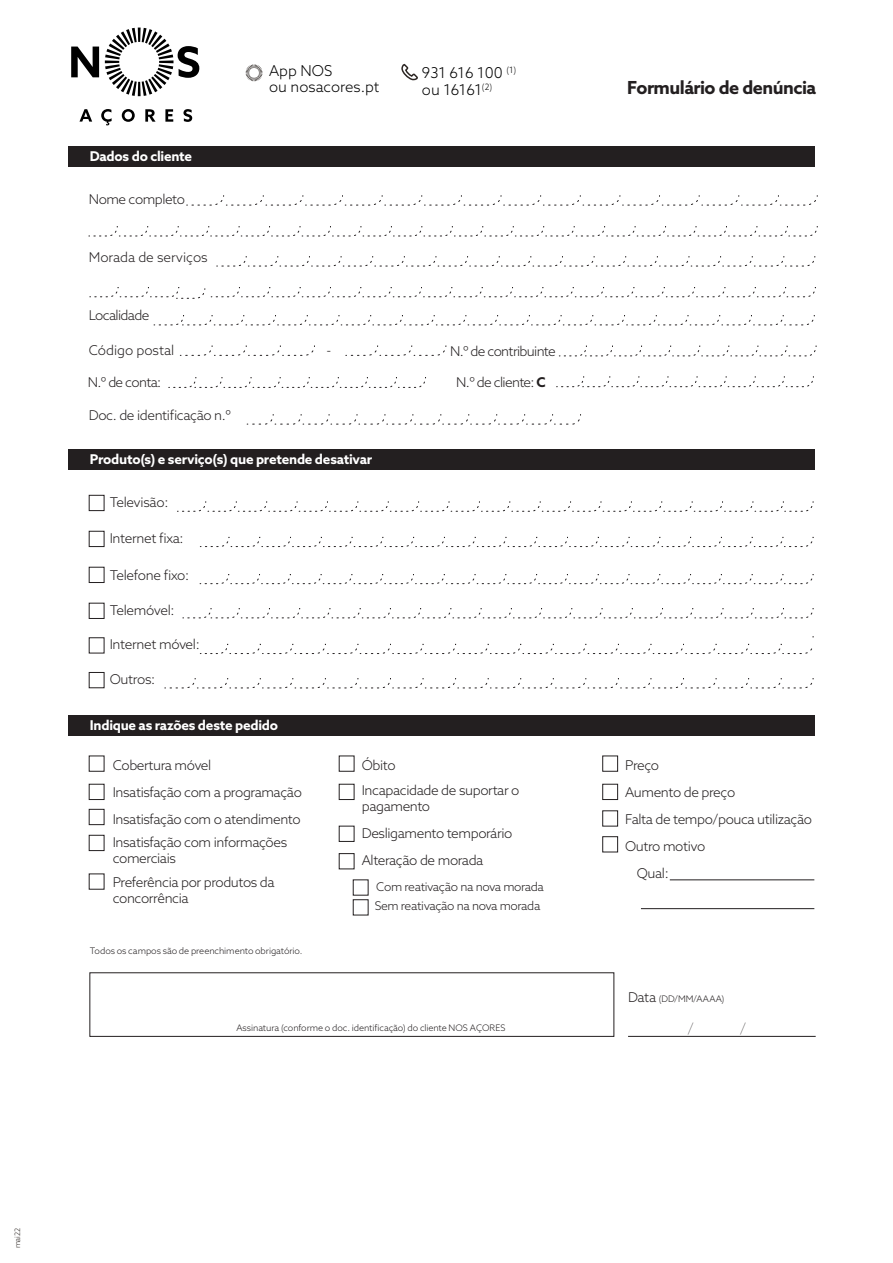
<style>
.page{position:relative;width:893px;height:1263px;background:#fff}
.page>*{position:absolute;margin:0;border:0;box-sizing:border-box;transform-origin:0 0}
.t1{font:700 18px "Azo Sans";letter-spacing:-.03em;color:#231f20}
.t2{font:300 15px/16.5px "Azo Sans";color:#000}
.t3{font:100 15px "Azo Sans";color:#231f20}
.t4{font:300 13.5px/27px "Azo Sans";letter-spacing:-.03em;color:#231f20}
.t5{font:700 13.5px "Azo Sans";letter-spacing:-.015em;color:#fff}
.t6{font:300 13.5px "Azo Sans";letter-spacing:-.05em;color:#231f20}
.t7{font:300 13.5px "Azo Sans";letter-spacing:-.005em;color:#231f20}
.t8{font:300 12px/19px "Azo Sans";letter-spacing:-.03em;color:#231f20}
.t9{font:300 9px "Azo Sans";letter-spacing:-.005em;color:#231f20}
.t10{font:300 7.5px "Azo Sans";letter-spacing:-.03em;color:#2b2522}
.s1{font-weight:700}
.s2{font-size:13.5px}
</style>
<div class="page">
<svg style="left:177px;top:501px;width:637px;height:11px"></svg>
<svg style="left:200px;top:536px;width:614px;height:11px"></svg>
<svg style="left:200px;top:574px;width:614px;height:10px"></svg>
<svg style="left:200px;top:636px;width:614px;height:18px"></svg>
<svg style="left:165px;top:678px;width:649px;height:11px"></svg>
<svg style="left:183px;top:608px;width:631px;height:11px"></svg>
<div style="left:89px;top:495px;width:15px;height:16px;border:1px solid #231f20"></div>
<div style="left:89px;top:784px;width:15px;height:16px;border:1px solid #231f20"></div>
<div style="left:339px;top:784px;width:15px;height:16px;border:1px solid #231f20"></div>
<div style="left:602px;top:784px;width:16px;height:16px;border:1px solid #231f20"></div>
<div style="left:602px;top:756px;width:16px;height:15px;border:1px solid #231f20"></div>
<div style="left:602px;top:811px;width:16px;height:15px;border:1px solid #231f20"></div>
<div style="left:602px;top:836px;width:16px;height:16px;border:1px solid #231f20"></div>
<div style="left:339px;top:826px;width:15px;height:16px;border:1px solid #231f20"></div>
<div style="left:339px;top:853px;width:15px;height:16px;border:1px solid #231f20"></div>
<div style="left:353px;top:899px;width:15px;height:16px;border:1px solid #231f20"></div>
<div style="left:89px;top:809px;width:15px;height:16px;border:1px solid #231f20"></div>
<div style="left:89px;top:835px;width:15px;height:16px;border:1px solid #231f20"></div>
<div style="left:89px;top:531px;width:15px;height:16px;border:1px solid #231f20"></div>
<div style="left:89px;top:567px;width:15px;height:16px;border:1px solid #231f20"></div>
<div style="left:89px;top:603px;width:15px;height:16px;border:1px solid #231f20"></div>
<div style="left:89px;top:637px;width:15px;height:16px;border:1px solid #231f20"></div>
<div style="left:89px;top:672px;width:15px;height:16px;border:1px solid #231f20"></div>
<hr style="left:641px;top:908px;width:173px;height:1px;background:#231f20">
<hr style="left:670px;top:879px;width:144px;height:1px;background:#231f20">
<svg style="left:89px;top:226px;width:729px;height:11px"></svg>
<svg style="left:187px;top:195px;width:631px;height:11px"></svg>
<svg style="left:90px;top:287px;width:726px;height:12px"></svg>
<svg style="left:217px;top:256px;width:599px;height:11px"></svg>
<svg style="left:559px;top:345px;width:258px;height:12px"></svg>
<svg style="left:154px;top:315px;width:661px;height:11px"></svg>
<svg style="left:247px;top:414px;width:334px;height:11px"></svg>
<div style="left:68px;top:146px;width:747px;height:21px;background:#231f20"></div>
<div style="left:68px;top:449px;width:747px;height:21px;background:#231f20"></div>
<div style="left:68px;top:715px;width:747px;height:21px;background:#231f20"></div>
<svg style="left:180px;top:345px;width:135px;height:11px"></svg>
<svg style="left:346px;top:345px;width:101px;height:11px"></svg>
<svg style="left:557px;top:376px;width:257px;height:11px"></svg>
<svg style="left:169px;top:377px;width:257px;height:11px"></svg>
<hr style="left:628px;top:1036px;width:188px;height:1px;background:#231f20">
<svg style="left:246px;top:64px;width:16px;height:17px"></svg>
<svg style="left:401px;top:63px;width:17px;height:18px"></svg>
<svg style="left:71px;top:47px;width:28px;height:30px"></svg>
<svg style="left:105px;top:28px;width:94px;height:68px"></svg>
<svg style="left:79px;top:109px;width:13px;height:13px"></svg>
<svg style="left:101px;top:109px;width:11px;height:16px"></svg>
<svg style="left:122px;top:109px;width:13px;height:13px"></svg>
<svg style="left:145px;top:109px;width:11px;height:13px"></svg>
<svg style="left:165px;top:109px;width:8px;height:13px"></svg>
<svg style="left:183px;top:109px;width:9px;height:13px"></svg>
<p class="t5" style="left:90px;top:147px;width:104px">Dados do cliente</p>
<p class="t4" style="left:89px;top:186px;width:98px">Nome completo</p>
<p class="t7" style="left:89px;top:248px;width:120px">Morada de serviços</p>
<p class="t2" style="left:269px;top:62px;width:112px">App NOS<br>ou nosacores.pt</p>
<p class="t6" style="left:89px;top:306px;width:62px">Localidade</p>
<p class="t7" style="left:89px;top:341px;width:87px">Código postal</p>
<p class="t4" style="left:326px;top:336px;width:6px">-</p>
<p class="t2" style="left:422px;top:64px;width:96px">931 616 100 <sup>(1) </sup>ou 16161<sup>(2)</sup></p>
<p class="t6" style="left:450px;top:342px;width:107px">N.º de contribuinte</p>
<p class="t4" style="left:88px;top:369px;width:75px">N.º de conta:</p>
<p class="t6" style="left:456px;top:373px;width:91px">N.º de cliente: <span class="s1">C</span></p>
<p class="t4" style="left:89px;top:402px;width:144px">Doc. de identificação n.º</p>
<p class="t5" style="left:90px;top:450px;width:284px">Produto(s) e serviço(s) que pretende desativar</p>
<p class="t4" style="left:110px;top:488px;width:60px">Televisão:</p>
<p class="t4" style="left:110px;top:524px;width:75px">Internet fixa:</p>
<p class="t4" style="left:110px;top:562px;width:81px">Telefone fixo:</p>
<p class="t4" style="left:110px;top:596px;width:66px">Telemóvel:</p>
<p class="t4" style="left:110px;top:631px;width:92px">Internet móvel:</p>
<p class="t4" style="left:110px;top:665px;width:47px">Outros:</p>
<p class="t5" style="left:90px;top:716px;width:190px">Indique as razões deste pedido</p>
<p class="t4" style="left:113px;top:751px;width:191px">Cobertura móvel<br>Insatisfação com a programação<br>Insatisfação com o atendimento</p>
<p class="t4" style="left:113px;top:834px;width:176px;line-height:16.2px">Insatisfação com informações comerciais</p>
<p class="t4" style="left:113px;top:874px;width:163px;line-height:16.2px">Preferência por produtos da concorrência</p>
<p class="t9" style="left:90px;top:944px;width:214px">Todos os campos são de preenchimento obrigatório.</p>
<p class="t4" style="left:362px;top:752px;width:159px;line-height:25.2px">Óbito<br>Incapacidade de suportar o</p>
<p class="t4" style="left:362px;top:792px;width:152px">pagamento<br>Desligamento temporário<br>Alteração de morada</p>
<p class="t8" style="left:375px;top:877px;width:171px">Com reativação na nova morada<br>Sem reativação na nova morada</p>
<h1 class="t1" style="left:627px;top:75px;width:190px">Formulário de denúncia</h1>
<p class="t4" style="left:625px;top:751px;width:35px">Preço</p>
<p class="t4" style="left:625px;top:778px;width:112px">Aumento de preço</p>
<p class="t4" style="left:625px;top:805px;width:188px">Falta de tempo/pouca utilização</p>
<p class="t4" style="left:625px;top:832px;width:82px">Outro motivo</p>
<p class="t4" style="left:637px;top:859px;width:33px">Qual:</p>
<p class="t9" style="left:628px;top:993px;width:98px"><span class="s2">Data</span> (DD/MM/AAAA)</p>
<p class="t9" style="left:236px;top:1021px;width:270px">Assinatura (conforme o doc. identificação) do cliente NOS AÇORES</p>
<p class="t3" style="left:688px;top:1018px;width:8px">/</p>
<p class="t3" style="left:740px;top:1018px;width:8px">/</p>
<p class="t10" style="left:13px;top:1248px;width:22px;rotate:-90deg">mai22</p>
</div>
